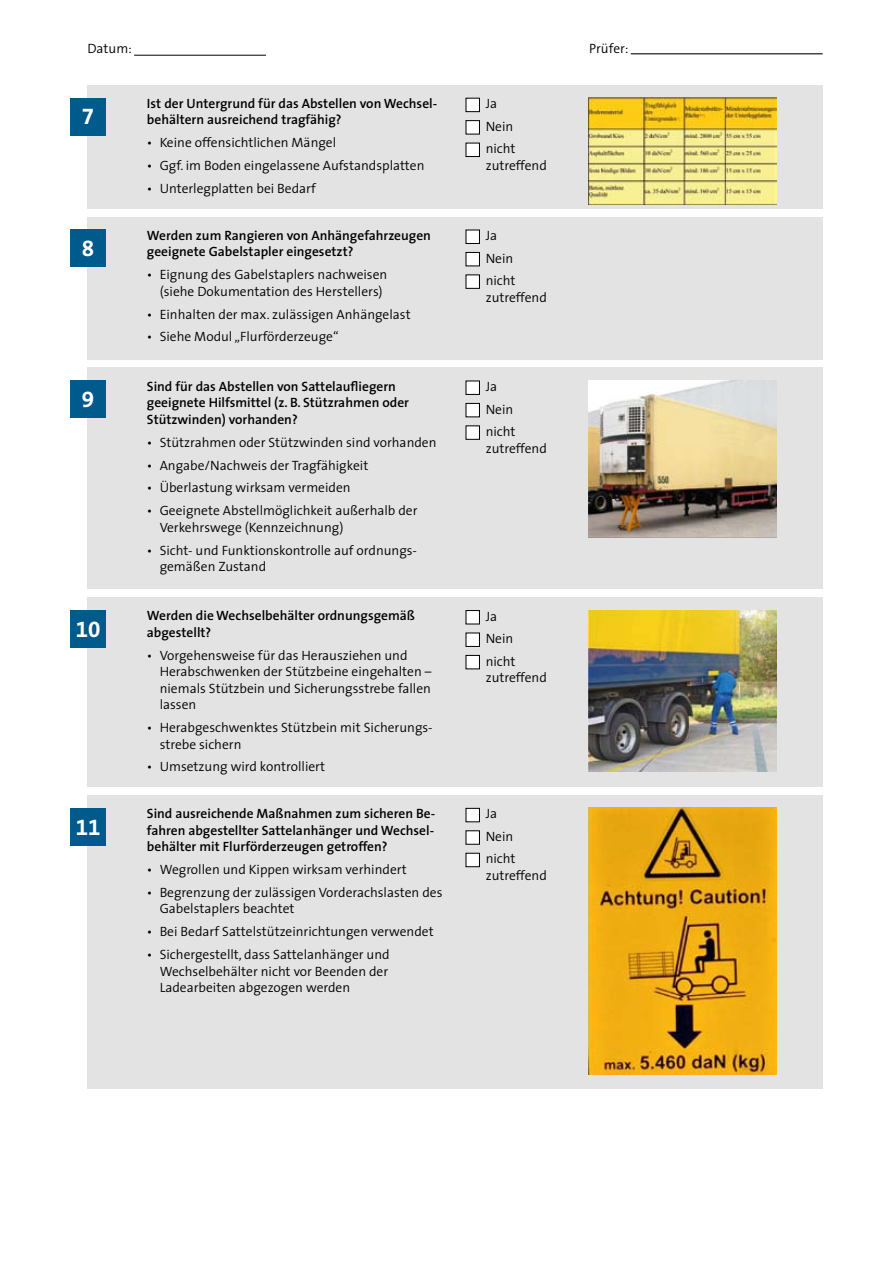
<style>
.page{position:relative;width:893px;height:1263px;background:#fff}
.page>*{position:absolute;margin:0;border:0;box-sizing:border-box;transform-origin:0 0}
.t1{font:700 22.5px "BG Thesis";color:#fff}
.t2{font:300 13.5px/22.5px "BG Thesis";color:#000}
.t3{font:600 13.5px/16.5px "BG Thesis";color:#000}
</style>
<div class="page">
<div style="left:87px;top:85px;width:736px;height:123px;background:#e3e3e4"></div>
<img style="left:589px;top:98px;width:187px;height:107px">
<div style="left:70px;top:98px;width:36px;height:37px;background:#005a8c"></div>
<div style="left:466px;top:98px;width:13px;height:14px;background:#fff"></div>
<div style="left:466px;top:98px;width:14px;height:14px;border:1px solid #000"></div>
<div style="left:466px;top:143px;width:13px;height:14px;background:#fff"></div>
<div style="left:466px;top:143px;width:14px;height:14px;border:1px solid #000"></div>
<div style="left:466px;top:121px;width:13px;height:13px;background:#fff"></div>
<div style="left:466px;top:120px;width:14px;height:14px;border:1px solid #000"></div>
<div style="left:87px;top:217px;width:736px;height:142px;background:#e3e3e4"></div>
<div style="left:70px;top:230px;width:36px;height:37px;background:#005a8c"></div>
<div style="left:466px;top:230px;width:13px;height:13px;background:#fff"></div>
<div style="left:466px;top:230px;width:14px;height:14px;border:1px solid #000"></div>
<div style="left:466px;top:275px;width:13px;height:13px;background:#fff"></div>
<div style="left:466px;top:274px;width:14px;height:15px;border:1px solid #000"></div>
<div style="left:466px;top:252px;width:13px;height:14px;background:#fff"></div>
<div style="left:466px;top:252px;width:14px;height:14px;border:1px solid #000"></div>
<div style="left:87px;top:368px;width:736px;height:221px;background:#e3e3e4"></div>
<img style="left:589px;top:381px;width:187px;height:157px">
<div style="left:70px;top:381px;width:36px;height:37px;background:#005a8c"></div>
<div style="left:466px;top:381px;width:13px;height:13px;background:#fff"></div>
<div style="left:466px;top:381px;width:14px;height:14px;border:1px solid #000"></div>
<div style="left:466px;top:426px;width:13px;height:13px;background:#fff"></div>
<div style="left:466px;top:425px;width:14px;height:15px;border:1px solid #000"></div>
<div style="left:466px;top:403px;width:13px;height:14px;background:#fff"></div>
<div style="left:466px;top:403px;width:14px;height:14px;border:1px solid #000"></div>
<div style="left:87px;top:597px;width:736px;height:190px;background:#e3e3e4"></div>
<div style="left:70px;top:610px;width:36px;height:38px;background:#005a8c"></div>
<img style="left:589px;top:610px;width:187px;height:162px">
<div style="left:466px;top:610px;width:13px;height:14px;background:#fff"></div>
<div style="left:466px;top:610px;width:14px;height:14px;border:1px solid #000"></div>
<div style="left:466px;top:655px;width:13px;height:14px;background:#fff"></div>
<div style="left:466px;top:655px;width:14px;height:14px;border:1px solid #000"></div>
<div style="left:466px;top:633px;width:13px;height:13px;background:#fff"></div>
<div style="left:466px;top:633px;width:14px;height:14px;border:1px solid #000"></div>
<hr style="left:134px;top:55px;width:132px;height:1px;background:#000">
<hr style="left:631px;top:53px;width:192px;height:1px;background:#000">
<div style="left:87px;top:795px;width:736px;height:294px;background:#e3e3e4"></div>
<img style="left:589px;top:808px;width:187px;height:266px">
<div style="left:70px;top:808px;width:36px;height:37px;background:#005a8c"></div>
<div style="left:466px;top:808px;width:13px;height:14px;background:#fff"></div>
<div style="left:466px;top:808px;width:14px;height:14px;border:1px solid #000"></div>
<div style="left:466px;top:853px;width:13px;height:14px;background:#fff"></div>
<div style="left:466px;top:853px;width:14px;height:14px;border:1px solid #000"></div>
<div style="left:466px;top:831px;width:13px;height:13px;background:#fff"></div>
<div style="left:466px;top:830px;width:14px;height:15px;border:1px solid #000"></div>
<p class="t2" style="left:87px;top:37px;width:46px">Datum:</p>
<p class="t2" style="left:589px;top:37px;width:41px">Prüfer:</p>
<p class="t3" style="left:147px;top:95px;width:292px">Ist der Untergrund für das Abstellen von Wechsel&shy;behältern ausreichend tragfähig?</p>
<p class="t2" style="left:147px;top:132px;width:191px">• Keine offensichtlichen Mängel</p>
<p class="t2" style="left:147px;top:155px;width:279px">• Ggf. im Boden eingelassene Aufstandsplatten</p>
<p class="t2" style="left:147px;top:177px;width:171px">• Unterlegplatten bei Bedarf</p>
<h1 class="t1" style="left:82px;top:102px;width:14px">7</h1>
<p class="t2" style="left:486px;top:93px;width:31px">Ja<br>Nein nicht</p>
<p class="t2" style="left:486px;top:154px;width:63px">zutreffend</p>
<p class="t3" style="left:147px;top:227px;width:286px">Werden zum Rangieren von Anhängefahrzeugen geeignete Gabelstapler eingesetzt?</p>
<p class="t2" style="left:147px;top:266px;width:242px;line-height:16.5px;text-align:center">• Eignung des Gabelstaplers nachweisen (siehe Dokumentation des Herstellers)</p>
<p class="t2" style="left:147px;top:303px;width:265px">• Einhalten der max. zulässigen Anhängelast</p>
<p class="t2" style="left:147px;top:326px;width:193px">• Siehe Modul „Flurförderzeuge“</p>
<h1 class="t1" style="left:82px;top:234px;width:14px">8</h1>
<p class="t2" style="left:486px;top:224px;width:31px">Ja<br>Nein nicht</p>
<p class="t2" style="left:486px;top:286px;width:63px">zutreffend</p>
<p class="t3" style="left:147px;top:378px;width:264px">Sind für das Abstellen von Sattelaufliegern geeignete Hilfsmittel (z. B. Stützrahmen oder<br>Stützwinden) vorhanden?</p>
<p class="t2" style="left:147px;top:431px;width:291px">• Stützrahmen oder Stützwinden sind vorhanden</p>
<p class="t2" style="left:147px;top:454px;width:223px">• Angabe/Nachweis der Tragfähigkeit</p>
<p class="t2" style="left:147px;top:477px;width:205px">• Überlastung wirksam vermeiden</p>
<p class="t2" style="left:160px;top:503px;width:259px;line-height:16.5px;text-indent:-13px">• Geeignete Abstellmöglichkeit außerhalb der<br>Verkehrswege (Kennzeichnung)</p>
<p class="t2" style="left:160px;top:542px;width:258px;line-height:16.5px;text-indent:-13px">• Sicht- und Funktionskontrolle auf ordnungs&shy;gemäßen Zustand</p>
<h1 class="t1" style="left:82px;top:385px;width:14px">9</h1>
<p class="t2" style="left:486px;top:375px;width:31px">Ja<br>Nein nicht</p>
<p class="t2" style="left:486px;top:437px;width:63px">zutreffend</p>
<h1 class="t1" style="left:76px;top:615px;width:26px">10</h1>
<p class="t3" style="left:147px;top:608px;width:270px">Werden die Wechselbehälter ordnungsgemäß abgestellt?</p>
<p class="t2" style="left:160px;top:647px;width:273px;line-height:16.5px;text-indent:-13px">• Vorgehensweise für das Herausziehen und Herabschwenken der Stützbeine eingehalten – niemals Stützbein und Sicherungsstrebe fallen lassen</p>
<p class="t2" style="left:160px;top:719px;width:275px;line-height:16.5px;text-indent:-13px">• Herabgeschwenktes Stützbein mit Sicherungs&shy;strebe sichern</p>
<p class="t2" style="left:147px;top:756px;width:180px">• Umsetzung wird kontrolliert</p>
<p class="t2" style="left:486px;top:605px;width:31px">Ja<br>Nein nicht</p>
<p class="t2" style="left:486px;top:666px;width:63px">zutreffend</p>
<p class="t3" style="left:147px;top:805px;width:290px;text-align:justify">Sind ausreichende Maßnahmen zum sicheren Be&shy;fahren abgestellter Sattelanhänger und Wechsel&shy;behälter mit Flurförderzeugen getroffen?</p>
<p class="t2" style="left:147px;top:858px;width:261px">• Wegrollen und Kippen wirksam verhindert</p>
<p class="t2" style="left:160px;top:884px;width:284px;line-height:16.5px;text-indent:-13px">• Begrenzung der zulässigen Vorderachslasten des<br>Gabelstaplers beachtet</p>
<p class="t2" style="left:147px;top:920px;width:288px">• Bei Bedarf Sattelstützeinrichtungen verwendet</p>
<p class="t2" style="left:160px;top:946px;width:232px;line-height:16.5px;text-align:justify;text-indent:-13px">• Sichergestellt, dass Sattelanhänger und Wechselbehälter nicht vor Beenden der Ladearbeiten abgezogen werden</p>
<h1 class="t1" style="left:76px;top:812px;width:26px">11</h1>
<p class="t2" style="left:486px;top:803px;width:31px">Ja<br>Nein nicht</p>
<p class="t2" style="left:486px;top:864px;width:63px">zutreffend</p>
</div>
